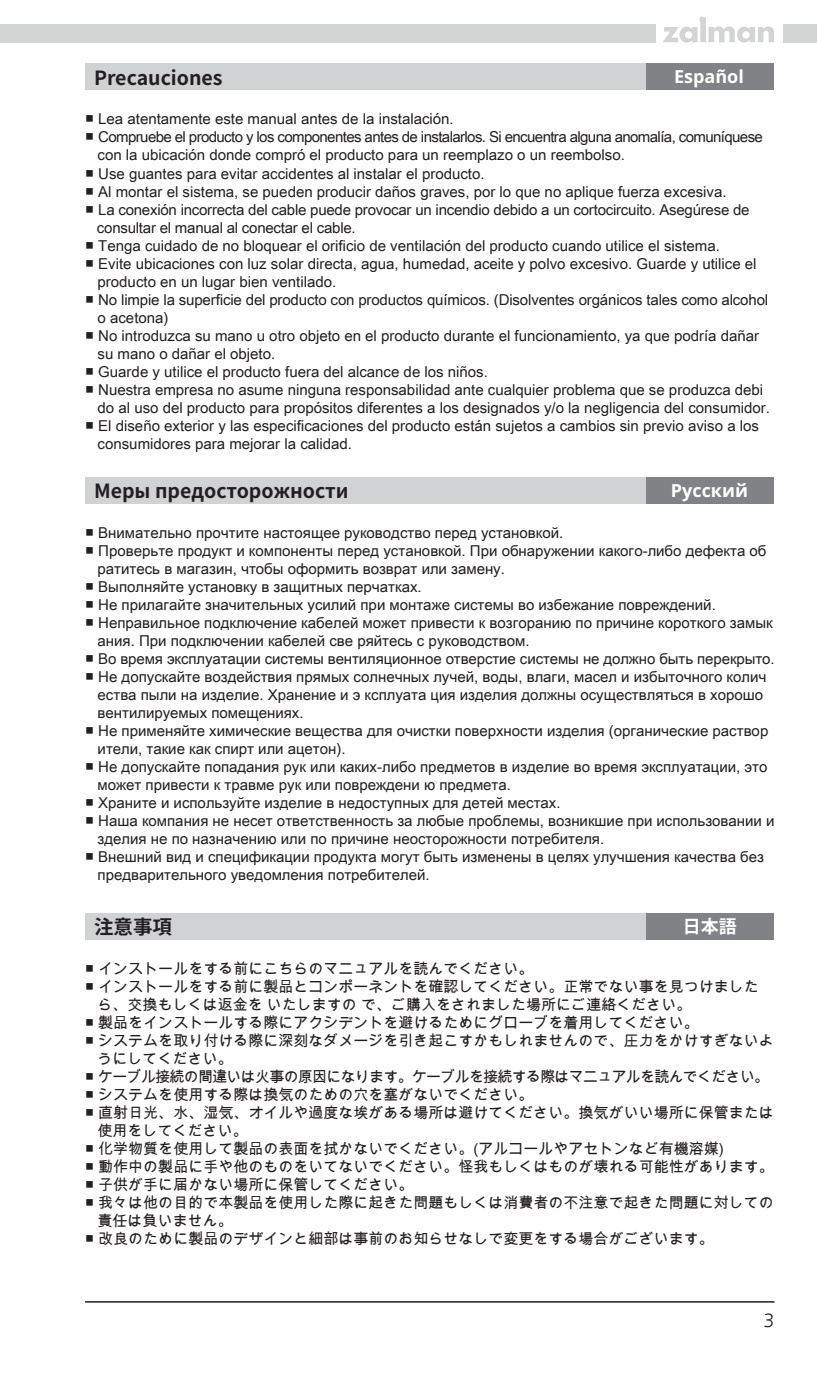
<style>
.page{position:relative;width:817px;height:1387px;background:#fff}
.page>*{position:absolute;margin:0;border:0;box-sizing:border-box;transform-origin:0 0}
.t1{font:700 19.5px "Noto Sans CJ Kkr";color:#231f20}
.t2{font:700 18px "Noto Sans";color:#fff}
.t3{font:700 18px "Noto Sans CJ Kkr";color:#fff}
.t4{font:18px "Nanum Gothic";color:#231f20}
.t5{font:15px "Arial Unicode MS";color:#231f20}
.t6{font:15px "Arial Unicode MS";letter-spacing:-.04em;color:#231f20}
.t7{font:15px "Arial Unicode MS";letter-spacing:-.05em;color:#231f20}
</style>
<div class="page">
<hr style="left:85px;top:1300px;width:689px;height:2px;background:#231f20">
<div style="left:0;top:25px;width:656px;height:18px;background:#d3d4d4"></div>
<div style="left:783px;top:25px;width:33px;height:18px;background:#d3d4d4"></div>
<svg style="left:663px;top:17px;width:111px;height:26px"></svg>
<div style="left:85px;top:63px;width:688px;height:27px;background:#d1d2d4"></div>
<div style="left:85px;top:477px;width:688px;height:26px;background:#d1d2d4"></div>
<div style="left:85px;top:913px;width:688px;height:26px;background:#d1d2d4"></div>
<div style="left:645px;top:63px;width:128px;height:27px;background:#808285"></div>
<div style="left:645px;top:477px;width:128px;height:26px;background:#808285"></div>
<div style="left:645px;top:913px;width:128px;height:26px;background:#808285"></div>
<p class="t1" style="left:94px;top:66px;width:130px">Precauciones</p>
<p class="t5" style="left:85px;top:108px;width:370px">■ Lea atentamente este manual antes de la instalación.</p>
<p class="t6" style="left:85px;top:126px;width:679px">■ Compruebe el producto y los componentes antes de instalarlos. Si encuentra alguna anomalía, comuníquese</p>
<p class="t5" style="left:98px;top:144px;width:528px">con la ubicación donde compró el producto para un reemplazo o un reembolso.</p>
<p class="t5" style="left:85px;top:162px;width:401px">■ Use guantes para evitar accidentes al instalar el producto.</p>
<p class="t5" style="left:85px;top:180px;width:642px">■ Al montar el sistema, se pueden producir daños graves, por lo que no aplique fuerza excesiva.</p>
<p class="t5" style="left:85px;top:198px;width:665px">■ La conexión incorrecta del cable puede provocar un incendio debido a un cortocircuito. Asegúrese de</p>
<p class="t5" style="left:97px;top:216px;width:260px">consultar el manual al conectar el cable.</p>
<p class="t5" style="left:85px;top:234px;width:636px">■ Tenga cuidado de no bloquear el orificio de ventilación del producto cuando utilice el sistema.</p>
<p class="t5" style="left:85px;top:252px;width:672px">■ Evite ubicaciones con luz solar directa, agua, humedad, aceite y polvo excesivo. Guarde y utilice el</p>
<p class="t5" style="left:98px;top:270px;width:240px">producto en un lugar bien ventilado.</p>
<p class="t5" style="left:85px;top:288px;width:684px">■ No limpie la superficie del producto con productos químicos. (Disolventes orgánicos tales como alcohol</p>
<p class="t5" style="left:98px;top:306px;width:72px">o acetona)</p>
<p class="t5" style="left:85px;top:324px;width:675px">■ No introduzca su mano u otro objeto en el producto durante el funcionamiento, ya que podría dañar</p>
<p class="t5" style="left:98px;top:342px;width:179px">su mano o dañar el objeto.</p>
<p class="t5" style="left:85px;top:360px;width:404px">■ Guarde y utilice el producto fuera del alcance de los niños.</p>
<p class="t5" style="left:85px;top:378px;width:679px">■ Nuestra empresa no asume ninguna responsabilidad ante cualquier problema que se produzca debi</p>
<p class="t5" style="left:98px;top:396px;width:673px">do al uso del producto para propósitos diferentes a los designados y/o la negligencia del consumidor.</p>
<p class="t5" style="left:85px;top:414px;width:675px">■ El diseño exterior y las especificaciones del producto están sujetos a cambios sin previo aviso a los</p>
<p class="t5" style="left:98px;top:432px;width:256px">consumidores para mejorar la calidad.</p>
<p class="t1" style="left:94px;top:479px;width:256px">Меры предосторожности</p>
<p class="t2" style="left:674px;top:64px;width:71px">Español</p>
<p class="t2" style="left:670px;top:477px;width:79px">Русский</p>
<p class="t5" style="left:85px;top:522px;width:479px">■ Внимательно прочтите настоящее руководство перед установкой.</p>
<p class="t5" style="left:85px;top:540px;width:682px">■ Проверьте продукт и компоненты перед установкой. При обнаружении какого-либо дефекта об</p>
<p class="t5" style="left:98px;top:558px;width:409px">ратитесь в магазин, чтобы оформить возврат или замену.</p>
<p class="t5" style="left:85px;top:576px;width:338px">■ Выполняйте установку в защитных перчатках.</p>
<p class="t5" style="left:85px;top:594px;width:632px">■ Не прилагайте значительных усилий при монтаже системы во избежание повреждений.</p>
<p class="t5" style="left:85px;top:612px;width:689px">■ Неправильное подключение кабелей может привести к возгоранию по причине короткого замык</p>
<p class="t5" style="left:98px;top:630px;width:433px">ания. При подключении кабелей све ряйтесь с руководством.</p>
<p class="t5" style="left:85px;top:648px;width:691px">■ Во время эксплуатации системы вентиляционное отверстие системы не должно быть перекрыто.</p>
<p class="t5" style="left:85px;top:666px;width:682px">■ Не допускайте воздействия прямых солнечных лучей, воды, влаги, масел и избыточного колич</p>
<p class="t5" style="left:98px;top:684px;width:666px">ества пыли на изделие. Хранение и э ксплуата ция изделия должны осуществляться в хорошо</p>
<p class="t5" style="left:98px;top:702px;width:207px">вентилируемых помещениях.</p>
<p class="t5" style="left:85px;top:720px;width:684px">■ Не применяйте химические вещества для очистки поверхности изделия (органические раствор</p>
<p class="t5" style="left:98px;top:738px;width:249px">ители, такие как спирт или ацетон).</p>
<p class="t5" style="left:85px;top:756px;width:683px">■ Не допускайте попадания рук или каких-либо предметов в изделие во время эксплуатации, это</p>
<p class="t5" style="left:98px;top:774px;width:415px">может привести к травме рук или повреждени ю предмета.</p>
<p class="t5" style="left:85px;top:792px;width:477px">■ Храните и используйте изделие в недоступных для детей местах.</p>
<p class="t5" style="left:85px;top:810px;width:690px">■ Наша компания не несет ответственность за любые проблемы, возникшие при использовании и</p>
<p class="t5" style="left:98px;top:828px;width:508px">зделия не по назначению или по причине неосторожности потребителя.</p>
<p class="t5" style="left:85px;top:846px;width:680px">■ Внешний вид и спецификации продукта могут быть изменены в целях улучшения качества без</p>
<p class="t5" style="left:98px;top:864px;width:333px">предварительного уведомления потребителей.</p>
<p class="t1" style="left:94px;top:915px;width:79px">注意事項</p>
<p class="t3" style="left:682px;top:916px;width:55px">日本語</p>
<p class="t5" style="left:85px;top:957px;width:450px">■ インストールをする前にこちらのマニュアルを読んでください。</p>
<p class="t5" style="left:85px;top:975px;width:675px">■ インストールをする前に製品とコンポーネントを確認してください。正常でない事を見つけました</p>
<p class="t5" style="left:98px;top:993px;width:595px">ら、交換もしくは返金を いたしますの で、ご購入をされました場所にご連絡ください。</p>
<p class="t5" style="left:85px;top:1011px;width:615px">■ 製品をインストールする際にアクシデントを避けるためにグローブを着用してください。</p>
<p class="t5" style="left:85px;top:1029px;width:690px">■ システムを取り付ける際に深刻なダメージを引き起こすかもしれませんので、圧力をかけすぎないよ</p>
<p class="t5" style="left:98px;top:1047px;width:136px">うにしてください。</p>
<p class="t7" style="left:85px;top:1065px;width:685px">■ ケーブル接続の間違いは火事の原因になります。ケーブルを接続する際はマニュアルを読んでください。</p>
<p class="t5" style="left:85px;top:1083px;width:450px">■ システムを使用する際は換気のための穴を塞がないでください。</p>
<p class="t5" style="left:85px;top:1101px;width:690px">■ 直射日光、水、湿気、オイルや過度な埃がある場所は避けてください。換気がいい場所に保管または</p>
<p class="t5" style="left:98px;top:1119px;width:151px">使用をしてください。</p>
<p class="t5" style="left:85px;top:1137px;width:640px">■ 化学物質を使用して製品の表面を拭かないでください。(アルコールやアセトンなど有機溶媒)</p>
<p class="t5" style="left:85px;top:1155px;width:690px">■ 動作中の製品に手や他のものをいてないでください。怪我もしくはものが壊れる可能性があります。</p>
<p class="t5" style="left:85px;top:1173px;width:330px">■ 子供が手に届かない場所に保管してください。</p>
<p class="t5" style="left:85px;top:1191px;width:690px">■ 我々は他の目的で本製品を使用した際に起きた問題もしくは消費者の不注意で起きた問題に対しての</p>
<p class="t5" style="left:98px;top:1209px;width:136px">責任は負いません。</p>
<p class="t5" style="left:85px;top:1227px;width:630px">■ 改良のために製品のデザインと細部は事前のお知らせなしで変更をする場合がございます。</p>
<p class="t4" style="left:763px;top:1311px;width:12px">3</p>
</div>
